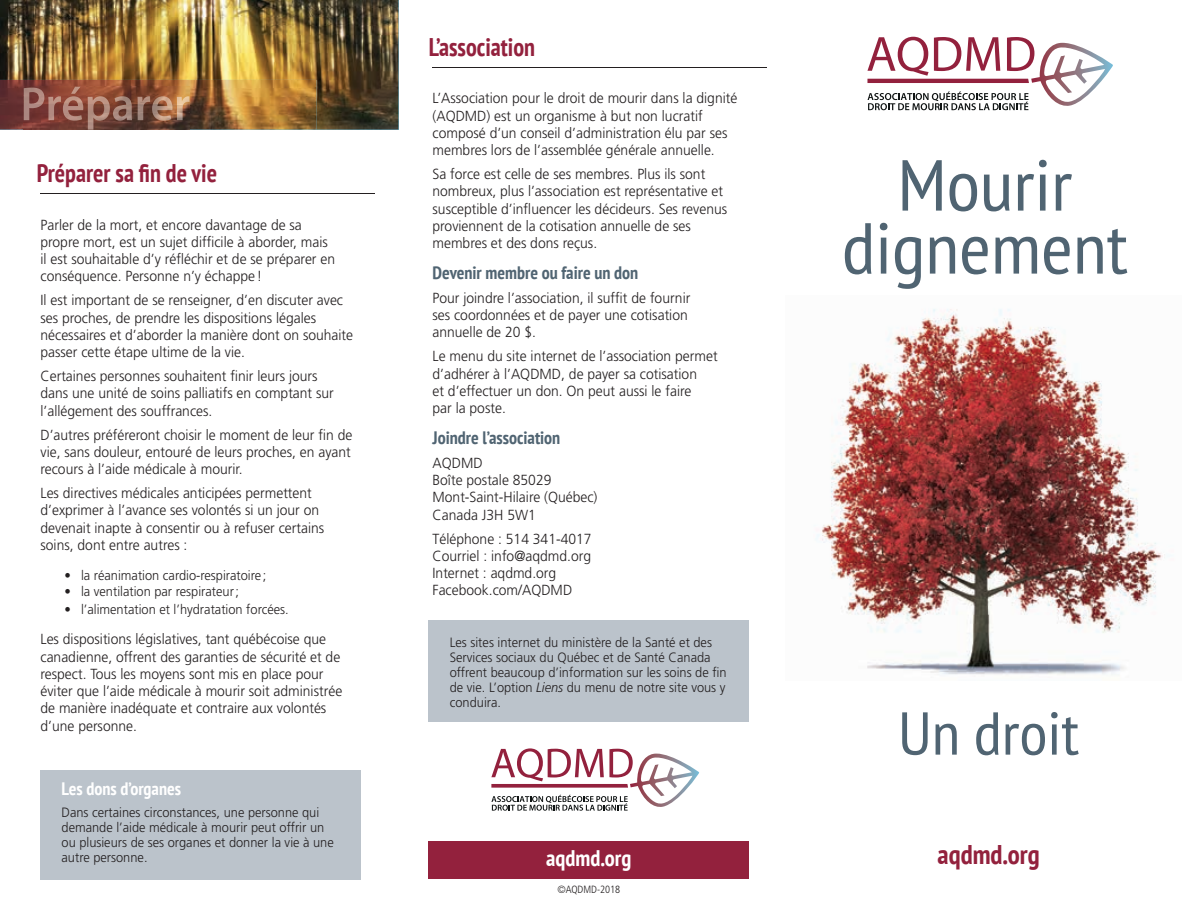
<style>
.page{position:relative;width:1188px;height:918px;background:#fff}
.page>*{position:absolute;margin:0;border:0;box-sizing:border-box;transform-origin:0 0}
.t1{font:condensed 72px/63px "PT Sans";color:#506472;text-align:center;scale:1.07 1}
.t2{font:condensed 60.45px "PT Sans";color:#506472;scale:1.07 1}
.t3{font:700 condensed 27px "PT Sans";color:#93213d}
.t4{font:700 condensed 25.5px "PT Sans";color:#93213d;scale:.95 1}
.t5{font:700 condensed 22.5px "PT Sans";color:#fff}
.t6{font:700 condensed 18px "PT Sans";color:#506472}
.t7{font:700 condensed 18px "PT Sans";color:#fff}
.t8{font:300 14.7px/17.2px "Frutiger";color:#231f20;scale:.95 1}
.t9{font:300 13.5px/15px "Frutiger";color:#231f20;scale:.95 1}
.t10{font:300 condensed 10.5px "Frutiger";color:#231f20}
.s1{font-style:italic}
</style>
<div class="page">
<svg style="left:867px;top:37px;width:246px;height:73px"></svg>
<img style="left:816px;top:309px;width:349px;height:366px">
<img style="left:0;top:0;width:399px;height:130px">
<img style="left:0;top:80px;width:316px;height:50px">
<img style="left:24px;top:87px;width:165px;height:43px">
<hr style="left:40px;top:193px;width:335px;height:1px;background:#231f20">
<hr style="left:433px;top:67px;width:334px;height:1px;background:#231f20">
<div style="left:40px;top:770px;width:321px;height:109px;background:#bbc3cb"></div>
<div style="left:429px;top:620px;width:320px;height:101px;background:#bbc3cb"></div>
<svg style="left:491px;top:748px;width:208px;height:63px"></svg>
<div style="left:429px;top:841px;width:320px;height:38px;background:#93213d"></div>
<h3 class="t4" style="left:37px;top:156px;width:191px">Préparer sa fin de vie</h3>
<p class="t8" style="left:40px;top:216px;width:312px">Parler de la mort, et encore davantage de sa propre mort, est un sujet difficile à aborder, mais il est souhaitable d’y réfléchir et de se préparer en conséquence. Personne n’y échappe !</p>
<p class="t8" style="left:40px;top:292px;width:331px">Il est important de se renseigner, d’en discuter avec ses proches, de prendre les dispositions légales nécessaires et d’aborder la manière dont on souhaite passer cette étape ultime de la vie.</p>
<p class="t8" style="left:40px;top:367px;width:310px">Certaines personnes souhaitent finir leurs jours dans une unité de soins palliatifs en comptant sur l’allégement des souffrances.</p>
<p class="t8" style="left:40px;top:426px;width:330px;text-align:justify">D’autres préféreront choisir le moment de leur fin de vie, sans douleur, entouré de leurs proches, en ayant recours à l’aide médicale à mourir.</p>
<p class="t8" style="left:40px;top:484px;width:300px">Les directives médicales anticipées permettent d’exprimer à l’avance ses volontés si un jour on devenait inapte à consentir ou à refuser certains soins, dont entre autres :</p>
<p class="t9" style="left:64px;top:568px;width:214px">• la réanimation cardio-respiratoire ;</p>
<p class="t9" style="left:64px;top:584px;width:185px">• la ventilation par respirateur ;</p>
<p class="t9" style="left:64px;top:602px;width:238px">• l’alimentation et l’hydratation forcées.</p>
<p class="t8" style="left:40px;top:631px;width:319px">Les dispositions législatives, tant québécoise que canadienne, offrent des garanties de sécurité et de respect. Tous les moyens sont mis en place pour éviter que l’aide médicale à mourir soit administrée de manière inadéquate et contraire aux volontés d’une personne.</p>
<p class="t7" style="left:62px;top:777px;width:121px">Les dons d’organes</p>
<p class="t9" style="left:62px;top:805px;width:288px">Dans certaines circonstances, une personne qui demande l’aide médicale à mourir peut offrir un ou plusieurs de ses organes et donner la vie à une autre personne.</p>
<h3 class="t4" style="left:429px;top:30px;width:113px">L’association</h3>
<p class="t8" style="left:433px;top:90px;width:322px">L’Association pour le droit de mourir dans la dignité (AQDMD) est un organisme à but non lucratif composé d’un conseil d’administration élu par ses membres lors de l’assemblée générale annuelle.</p>
<p class="t8" style="left:433px;top:165px;width:312px">Sa force est celle de ses membres. Plus ils sont nombreux, plus l’association est représentative et susceptible d’influencer les décideurs. Ses revenus proviennent de la cotisation annuelle de ses membres et des dons reçus.</p>
<p class="t6" style="left:433px;top:261px;width:207px">Devenir membre ou faire un don</p>
<p class="t8" style="left:433px;top:289px;width:273px">Pour joindre l’association, il suffit de fournir ses coordonnées et de payer une cotisation annuelle de 20 $.</p>
<p class="t8" style="left:433px;top:348px;width:302px">Le menu du site internet de l’association permet d’adhérer à l’AQDMD, de payer sa cotisation<br>et d’effectuer un don. On peut aussi le faire<br>par la poste.</p>
<p class="t6" style="left:433px;top:426px;width:129px">Joindre l’association</p>
<p class="t8" style="left:433px;top:454px;width:175px">AQDMD<br>Boîte postale 85029<br>Mont-Saint-Hilaire (Québec)<br>Canada J3H 5W1</p>
<p class="t8" style="left:433px;top:530px;width:169px">Téléphone : 514 341-4017<br>Courriel : info@aqdmd.org<br>Internet : aqdmd.org<br>Facebook.com/AQDMD</p>
<p class="t9" style="left:450px;top:635px;width:293px">Les sites internet du ministère de la Santé et des Services sociaux du Québec et de Santé Canada offrent beaucoup d’information sur les soins de fin de vie. L’option <span class="s1">Liens</span> du menu de notre site vous y conduira.</p>
<h1 class="t1" style="left:842px;top:152px;width:269px">Mourir dignement</h1>
<h2 class="t2" style="left:898px;top:695px;width:171px">Un droit</h2>
<h3 class="t5" style="left:546px;top:843px;width:87px">aqdmd.org</h3>
<h3 class="t3" style="left:938px;top:836px;width:104px">aqdmd.org</h3>
<p class="t10" style="left:557px;top:884px;width:65px">©AQDMD-2018</p>
</div>
